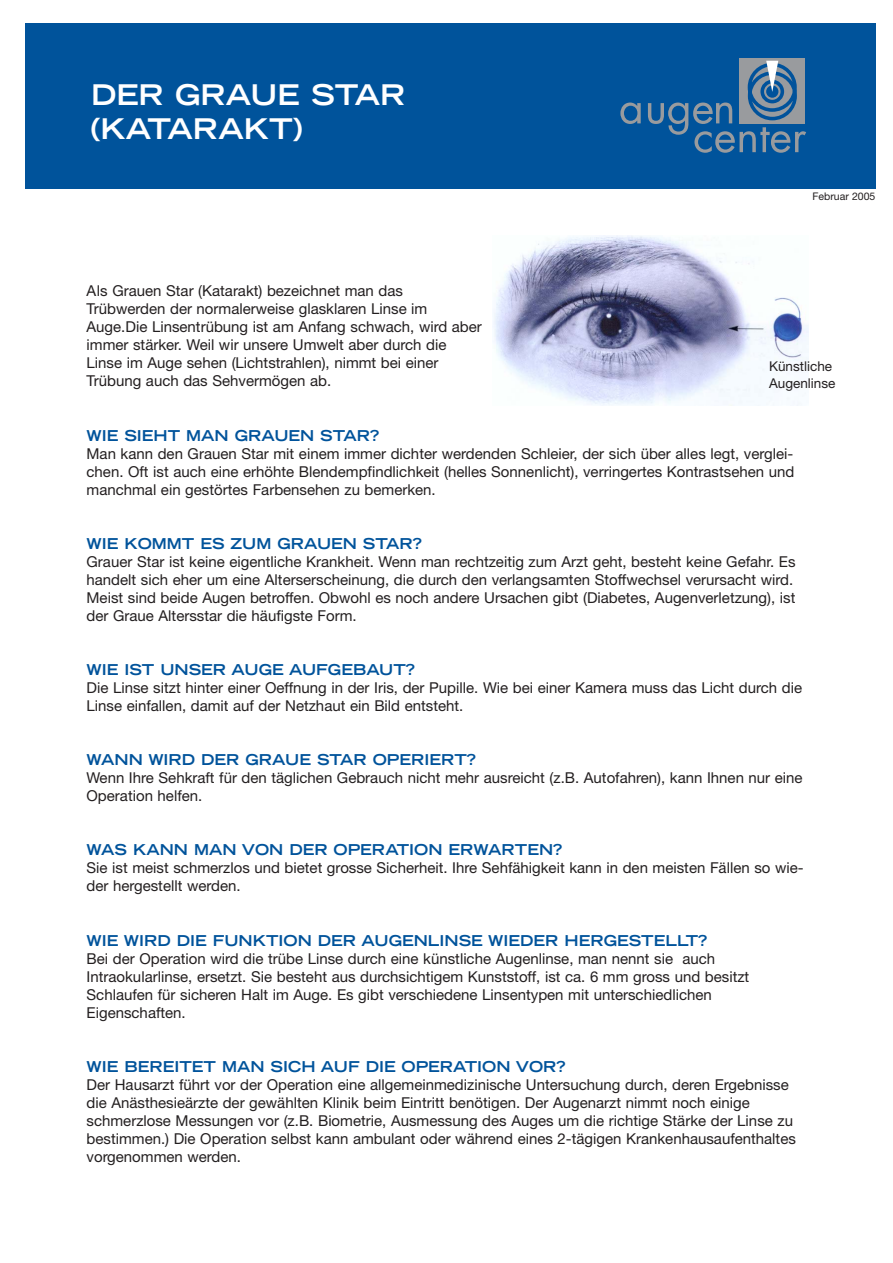
<style>
.page{position:relative;width:893px;height:1263px;background:#fff}
.page>*{position:absolute;margin:0;border:0;box-sizing:border-box;transform-origin:0 0}
.t1{font:700 expanded 28.5px/34.2px "Trade Gothic LH";color:#fff}
.t2{font:15px/18px "Helvetica Neue";color:#231f20}
.t3{font:700 expanded 15px "Trade Gothic LH";color:#00539b}
.t4{font:13.5px/16.2px "Helvetica Neue";color:#231f20}
.t5{font:10.5px "Helvetica Neue";color:#231f20}
</style>
<div class="page">
<div style="left:25px;top:23px;width:850px;height:166px;background:#00539b"></div>
<div style="left:739px;top:58px;width:66px;height:66px;background:#999b9e"></div>
<svg style="left:620px;top:103px;width:20px;height:21px"></svg>
<svg style="left:648px;top:61px;width:158px;height:92px"></svg>
<img style="left:493px;top:236px;width:315px;height:170px">
<h1 class="t1" style="left:91px;top:80px;width:316px">DER GRAUE STAR (KATARAKT)</h1>
<p class="t5" style="left:812px;top:193px;width:64px">Februar 2005</p>
<p class="t2" style="left:87px;top:284px;width:397px">Als Grauen Star (Katarakt) bezeichnet man das Trübwerden der normalerweise glasklaren Linse im Auge.Die Linsentrübung ist am Anfang schwach, wird aber immer stärker. Weil wir unsere Umwelt aber durch die Linse im Auge sehen (Lichtstrahlen), nimmt bei einer Trübung auch das Sehvermögen ab.</p>
<p class="t3" style="left:87px;top:430px;width:294px">WIE SIEHT MAN GRAUEN STAR?</p>
<p class="t2" style="left:87px;top:446px;width:709px;text-align:justify">Man kann den Grauen Star mit einem immer dichter werdenden Schleier, der sich über alles legt, verglei&shy;chen. Oft ist auch eine erhöhte Blendempfindlichkeit (helles Sonnenlicht), verringertes Kontrastsehen und manchmal ein gestörtes Farbensehen zu bemerken.</p>
<p class="t3" style="left:87px;top:538px;width:337px">WIE KOMMT ES ZUM GRAUEN STAR?</p>
<p class="t2" style="left:87px;top:554px;width:710px">Grauer Star ist keine eigentliche Krankheit. Wenn man rechtzeitig zum Arzt geht, besteht keine Gefahr. Es handelt sich eher um eine Alterserscheinung, die durch den verlangsamten Stoffwechsel verursacht wird.<br>Meist sind beide Augen betroffen. Obwohl es noch andere Ursachen gibt (Diabetes, Augenverletzung), ist der Graue Altersstar die häufigste Form.</p>
<p class="t3" style="left:87px;top:664px;width:330px">WIE IST UNSER AUGE AUFGEBAUT?</p>
<p class="t2" style="left:87px;top:680px;width:717px">Die Linse sitzt hinter einer Oeffnung in der Iris, der Pupille. Wie bei einer Kamera muss das Licht durch die<br>Linse einfallen, damit auf der Netzhaut ein Bild entsteht.</p>
<p class="t4" style="left:769px;top:360px;width:68px">Künstliche<br>Augenlinse</p>
<p class="t3" style="left:87px;top:754px;width:391px">WANN WIRD DER GRAUE STAR OPERIERT?</p>
<p class="t2" style="left:87px;top:770px;width:717px">Wenn Ihre Sehkraft für den täglichen Gebrauch nicht mehr ausreicht (z.B. Autofahren), kann Ihnen nur eine<br>Operation helfen.</p>
<p class="t3" style="left:87px;top:845px;width:477px">WAS KANN MAN VON DER OPERATION ERWARTEN?</p>
<p class="t2" style="left:87px;top:861px;width:718px">Sie ist meist schmerzlos und bietet grosse Sicherheit. Ihre Sehfähigkeit kann in den meisten Fällen so wie&shy;der hergestellt werden.</p>
<p class="t3" style="left:87px;top:935px;width:622px">WIE WIRD DIE FUNKTION DER AUGENLINSE WIEDER HERGESTELLT?</p>
<p class="t2" style="left:87px;top:951px;width:664px">Bei der Operation wird die trübe Linse durch eine künstliche Augenlinse, man nennt sie auch Intraokularlinse, ersetzt. Sie besteht aus durchsichtigem Kunststoff, ist ca. 6 mm gross und besitzt Schlaufen für sicheren Halt im Auge. Es gibt verschiedene Linsentypen mit unterschiedlichen Eigenschaften.</p>
<p class="t3" style="left:87px;top:1061px;width:480px">WIE BEREITET MAN SICH AUF DIE OPERATION VOR?</p>
<p class="t2" style="left:87px;top:1077px;width:710px">Der Hausarzt führt vor der Operation eine allgemeinmedizinische Untersuchung durch, deren Ergebnisse die Anästhesieärzte der gewählten Klinik beim Eintritt benötigen. Der Augenarzt nimmt noch einige schmerzlose Messungen vor (z.B. Biometrie, Ausmessung des Auges um die richtige Stärke der Linse zu bestimmen.) Die Operation selbst kann ambulant oder während eines 2-tägigen Krankenhausaufenthaltes vorgenommen werden.</p>
</div>
